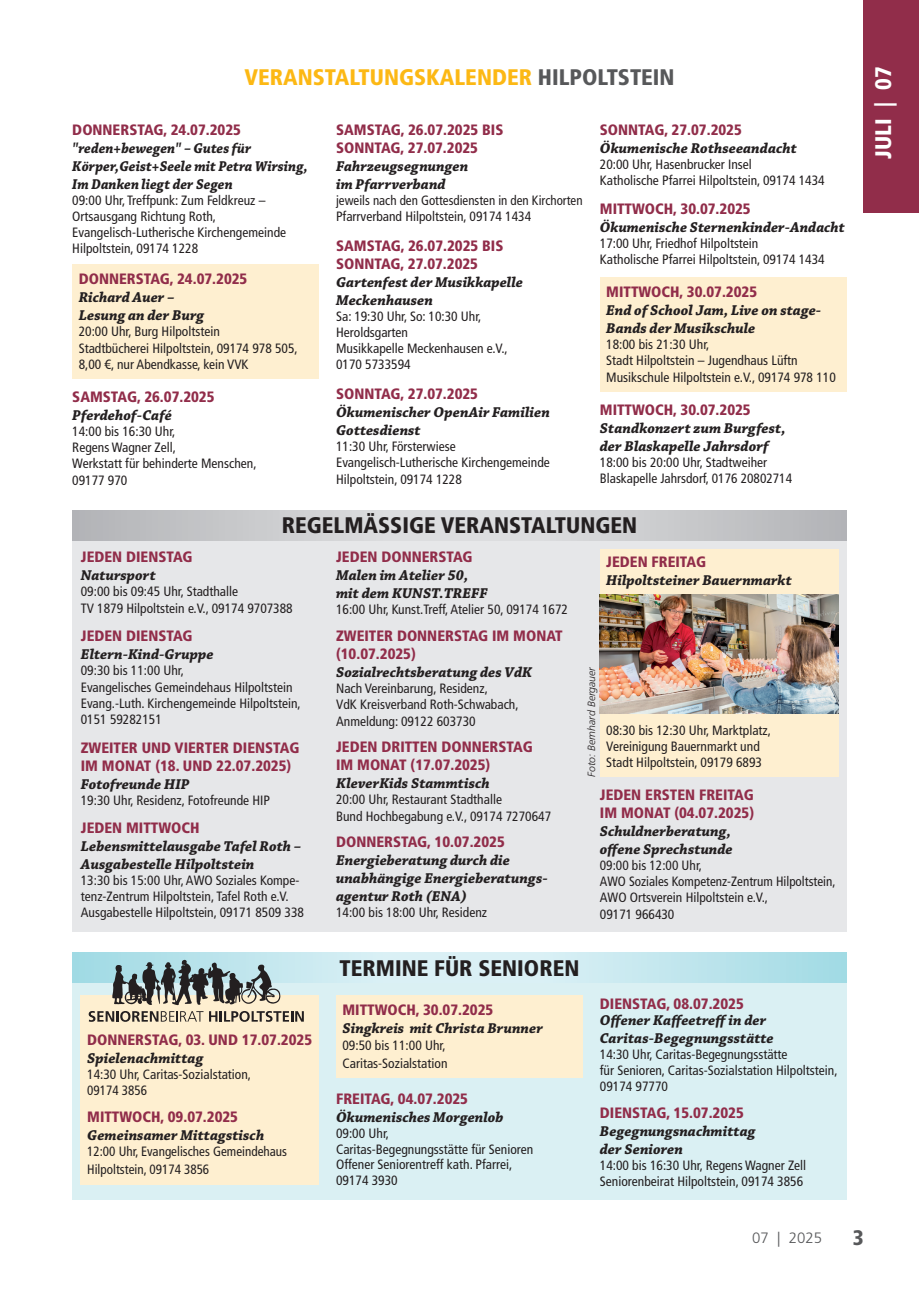
<style>
.page{position:relative;width:919px;height:1289px;background:#fff}
.page>*{position:absolute;margin:0;border:0;box-sizing:border-box;transform-origin:0 0}
.t1{font:900 condensed 22.5px "Frutiger LT Std";color:#231f20}
.t2{font:900 condensed 22.5px "Frutiger LT Std";color:#fcb814}
.t3{font:900 condensed 22.5px "Frutiger LT Std";color:#fff}
.t4{font:900 condensed 21px "Frutiger LT Std";color:#57585a}
.t5{font:italic 700 15px/18px "Chaparral Pro";color:#231f20}
.t6{font:900 condensed 15px/18px "Frutiger LT Std";color:#912d4a}
.t7{font:italic 700 15px/18px "Chaparral Pro";color:#231f20;scale:.94 1}
.t8{font:300 15px "Frutiger LT Std";color:#57585a}
.t9{font:condensed 13.5px/16.2px "Frutiger LT Std";color:#231f20}
.t10{font:condensed 13.5px/16.2px "Frutiger LT Std";color:#231f20;scale:.96 1}
.t11{font:italic 300 10.5px "Frutiger LT Std";color:#231f20}
.s1{color:#57585a}
</style>
<div class="page">
<div style="left:863px;top:0;width:55px;height:213px;background:#912d4a"></div>
<div style="left:72px;top:540px;width:774px;height:391px;background:#e6e7e9"></div>
<svg style="left:72px;top:510px;width:774px;height:30px;background:#cacbce"></svg>
<div style="left:72px;top:982px;width:774px;height:217px;background:#daf0f3"></div>
<svg style="left:72px;top:952px;width:774px;height:30px;background:#c6e8ef"></svg>
<div style="left:336px;top:995px;width:247px;height:32px;background:#feefd0"></div>
<div style="left:336px;top:1013px;width:247px;height:64px;background:#feefd0"></div>
<div style="left:81px;top:995px;width:238px;height:85px;background:#feefd0"></div>
<svg style="left:89px;top:959px;width:215px;height:62px"></svg>
<div style="left:600px;top:549px;width:238px;height:26px;background:#feefd0"></div>
<div style="left:600px;top:567px;width:238px;height:145px;background:#feefd0"></div>
<div style="left:600px;top:701px;width:238px;height:75px;background:#feefd0"></div>
<img style="left:600px;top:594px;width:238px;height:119px">
<div style="left:81px;top:1056px;width:238px;height:59px;background:#feefd0"></div>
<div style="left:81px;top:1102px;width:238px;height:32px;background:#feefd0"></div>
<div style="left:81px;top:1133px;width:238px;height:51px;background:#feefd0"></div>
<div style="left:72px;top:264px;width:247px;height:30px;background:#feefd0"></div>
<div style="left:72px;top:285px;width:247px;height:45px;background:#feefd0"></div>
<div style="left:72px;top:320px;width:247px;height:58px;background:#feefd0"></div>
<div style="left:600px;top:277px;width:246px;height:30px;background:#feefd0"></div>
<div style="left:600px;top:297px;width:246px;height:46px;background:#feefd0"></div>
<div style="left:600px;top:333px;width:246px;height:58px;background:#feefd0"></div>
<h1 class="t2" style="left:244px;top:64px;width:432px">VERANSTALTUNGSKALENDER <span class="s1">HILPOLTSTEIN</span></h1>
<p class="t6" style="left:72px;top:120px;width:170px">DONNERSTAG, 24.07.2025</p>
<p class="t7" style="left:72px;top:140px;width:252px">"reden+bewegen" – Gutes für<br>Körper,Geist+Seele mit Petra Wirsing,<br>Im Danken liegt der Segen</p>
<p class="t9" style="left:72px;top:192px;width:215px">09:00 Uhr, Treffpunk: Zum Feldkreuz – Ortsausgang Richtung Roth, Evangelisch-Lutherische Kirchengemeinde Hilpoltstein, 09174 1228</p>
<p class="t6" style="left:79px;top:270px;width:170px">DONNERSTAG, 24.07.2025</p>
<p class="t5" style="left:79px;top:289px;width:127px">Richard Auer –<br>Lesung an der Burg</p>
<p class="t9" style="left:79px;top:324px;width:220px">20:00 Uhr, Burg Hilpoltstein<br>Stadtbücherei Hilpoltstein, 09174 978 505,<br>8,00 €, nur Abendkasse, kein VVK</p>
<p class="t6" style="left:72px;top:387px;width:144px">SAMSTAG, 26.07.2025</p>
<p class="t5" style="left:72px;top:407px;width:101px">Pferdehof-Café</p>
<p class="t9" style="left:72px;top:423px;width:186px">14:00 bis 16:30 Uhr,<br>Regens Wagner Zell,<br>Werkstatt für behinderte Menschen,<br>09177 970</p>
<p class="t6" style="left:336px;top:120px;width:169px">SAMSTAG, 26.07.2025 BIS<br>SONNTAG, 27.07.2025</p>
<p class="t5" style="left:336px;top:158px;width:134px">Fahrzeugsegnungen im Pfarrverband</p>
<p class="t10" style="left:336px;top:192px;width:258px">jeweils nach den Gottesdiensten in den Kirchorten<br>Pfarrverband Hilpoltstein, 09174 1434</p>
<p class="t6" style="left:336px;top:236px;width:169px">SAMSTAG, 26.07.2025 BIS<br>SONNTAG, 27.07.2025</p>
<p class="t5" style="left:336px;top:273px;width:188px">Gartenfest der Musikkapelle<br>Meckenhausen</p>
<p class="t9" style="left:336px;top:308px;width:173px">Sa: 19:30 Uhr, So: 10:30 Uhr,<br>Heroldsgarten<br>Musikkapelle Meckenhausen e.V.,<br>0170 5733594</p>
<p class="t6" style="left:336px;top:384px;width:143px">SONNTAG, 27.07.2025</p>
<p class="t5" style="left:336px;top:404px;width:215px">Ökumenischer OpenAir Familien<br>Gottesdienst</p>
<p class="t9" style="left:336px;top:438px;width:215px">11:30 Uhr, Försterwiese<br>Evangelisch-Lutherische Kirchengemeinde<br>Hilpoltstein, 09174 1228</p>
<p class="t6" style="left:600px;top:120px;width:143px">SONNTAG, 27.07.2025</p>
<p class="t5" style="left:600px;top:140px;width:198px">Ökumenische Rothseeandacht</p>
<p class="t9" style="left:600px;top:156px;width:226px">20:00 Uhr, Hasenbrucker Insel<br>Katholische Pfarrei Hilpoltstein, 09174 1434</p>
<p class="t6" style="left:600px;top:199px;width:152px">MITTWOCH, 30.07.2025</p>
<p class="t5" style="left:600px;top:219px;width:246px">Ökumenische Sternenkinder-Andacht</p>
<p class="t9" style="left:600px;top:235px;width:226px">17:00 Uhr, Friedhof Hilpoltstein<br>Katholische Pfarrei Hilpoltstein, 09174 1434</p>
<p class="t6" style="left:606px;top:283px;width:152px">MITTWOCH, 30.07.2025</p>
<p class="t5" style="left:606px;top:302px;width:216px">End of School Jam, Live on stage-<br>Bands der Musikschule</p>
<p class="t9" style="left:606px;top:336px;width:231px">18:00 bis 21:30 Uhr,<br>Stadt Hilpoltstein – Jugendhaus Lüftn<br>Musikschule Hilpoltstein e.V., 09174 978 110</p>
<p class="t6" style="left:600px;top:400px;width:152px">MITTWOCH, 30.07.2025</p>
<p class="t5" style="left:600px;top:419px;width:187px">Standkonzert zum Burgfest, der Blaskapelle Jahrsdorf</p>
<p class="t9" style="left:600px;top:454px;width:194px">18:00 bis 20:00 Uhr, Stadtweiher<br>Blaskapelle Jahrsdorf, 0176 20802714</p>
<h1 class="t1" style="left:282px;top:511px;width:357px">REGELMÄSSIGE VERANSTALTUNGEN</h1>
<p class="t6" style="left:81px;top:548px;width:113px">JEDEN DIENSTAG</p>
<p class="t5" style="left:81px;top:567px;width:76px">Natursport</p>
<p class="t9" style="left:81px;top:583px;width:213px">09:00 bis 09:45 Uhr, Stadthalle<br>TV 1879 Hilpoltstein e.V., 09174 9707388</p>
<p class="t6" style="left:81px;top:627px;width:113px">JEDEN DIENSTAG</p>
<p class="t5" style="left:81px;top:646px;width:134px">Eltern-Kind-Gruppe</p>
<p class="t9" style="left:81px;top:662px;width:221px">09:30 bis 11:00 Uhr,<br>Evangelisches Gemeindehaus Hilpoltstein<br>Evang.-Luth. Kirchengemeinde Hilpoltstein,<br>0151 59282151</p>
<p class="t6" style="left:81px;top:738px;width:220px">ZWEITER UND VIERTER DIENSTAG<br>IM MONAT (18. UND 22.07.2025)</p>
<p class="t5" style="left:81px;top:775px;width:110px">Fotofreunde HIP</p>
<p class="t9" style="left:81px;top:792px;width:191px">19:30 Uhr, Residenz, Fotofreunde HIP</p>
<p class="t6" style="left:81px;top:818px;width:120px">JEDEN MITTWOCH</p>
<p class="t5" style="left:81px;top:837px;width:222px">Lebensmittelausgabe Tafel Roth –<br>Ausgabestelle Hilpoltstein</p>
<p class="t9" style="left:81px;top:872px;width:225px">13:30 bis 15:00 Uhr, AWO Soziales Kompe&shy;tenz-Zentrum Hilpoltstein, Tafel Roth e.V.<br>Ausgabestelle Hilpoltstein, 09171 8509 338</p>
<p class="t6" style="left:87px;top:1030px;width:226px">DONNERSTAG, 03. UND 17.07.2025</p>
<p class="t5" style="left:87px;top:1049px;width:118px">Spielenachmittag</p>
<p class="t9" style="left:87px;top:1066px;width:165px">14:30 Uhr, Caritas-Sozialstation,<br>09174 3856</p>
<p class="t6" style="left:87px;top:1107px;width:152px">MITTWOCH, 09.07.2025</p>
<p class="t5" style="left:87px;top:1126px;width:178px">Gemeinsamer Mittagstisch</p>
<p class="t9" style="left:87px;top:1142px;width:201px;line-height:18px">12:00 Uhr, Evangelisches Gemeindehaus<br>Hilpoltstein, 09174 3856</p>
<p class="t6" style="left:336px;top:548px;width:138px">JEDEN DONNERSTAG</p>
<p class="t5" style="left:336px;top:567px;width:153px">Malen im Atelier 50, mit dem KUNST.TREFF</p>
<p class="t9" style="left:336px;top:601px;width:233px">16:00 Uhr, Kunst.Treff, Atelier 50, 09174 1672</p>
<p class="t6" style="left:336px;top:626px;width:228px">ZWEITER DONNERSTAG IM MONAT (10.07.2025)</p>
<p class="t5" style="left:336px;top:664px;width:197px">Sozialrechtsberatung des VdK</p>
<p class="t9" style="left:336px;top:680px;width:184px">Nach Vereinbarung, Residenz,<br>VdK Kreisverband Roth-Schwabach,<br>Anmeldung: 09122 603730</p>
<p class="t6" style="left:336px;top:737px;width:198px">JEDEN DRITTEN DONNERSTAG<br>IM MONAT (17.07.2025)</p>
<p class="t5" style="left:336px;top:775px;width:155px">KleverKids Stammtisch</p>
<p class="t9" style="left:336px;top:791px;width:216px">20:00 Uhr, Restaurant Stadthalle<br>Bund Hochbegabung e.V., 09174 7270647</p>
<p class="t6" style="left:336px;top:832px;width:170px">DONNERSTAG, 10.07.2025</p>
<p class="t5" style="left:336px;top:852px;width:212px">Energieberatung durch die unabhängige Energieberatungs&shy;agentur Roth (ENA)</p>
<p class="t9" style="left:336px;top:904px;width:153px">14:00 bis 18:00 Uhr, Residenz</p>
<p class="t6" style="left:606px;top:553px;width:101px">JEDEN FREITAG</p>
<p class="t5" style="left:606px;top:572px;width:187px">Hilpoltsteiner Bauernmarkt</p>
<p class="t11" style="left:585px;top:776px;width:112px;rotate:-90deg">Foto: Bernhard Bergauer</p>
<p class="t9" style="left:606px;top:721px;width:166px">08:30 bis 12:30 Uhr, Marktplatz,<br>Vereinigung Bauernmarkt und<br>Stadt Hilpoltstein, 09179 6893</p>
<p class="t6" style="left:600px;top:785px;width:156px">JEDEN ERSTEN FREITAG<br>IM MONAT (04.07.2025)</p>
<p class="t5" style="left:600px;top:822px;width:134px">Schuldnerberatung, offene Sprechstunde</p>
<p class="t9" style="left:600px;top:857px;width:237px">09:00 bis 12:00 Uhr,<br>AWO Soziales Kompetenz-Zentrum Hilpoltstein,<br>AWO Ortsverein Hilpoltstein e.V.,<br>09171 966430</p>
<h1 class="t1" style="left:339px;top:954px;width:241px">TERMINE FÜR SENIOREN</h1>
<p class="t6" style="left:342px;top:1000px;width:152px">MITTWOCH, 30.07.2025</p>
<p class="t5" style="left:342px;top:1020px;width:202px">Singkreis mit Christa Brunner</p>
<p class="t9" style="left:342px;top:1037px;width:106px;line-height:17.2px">09:50 bis 11:00 Uhr,<br>Caritas-Sozialstation</p>
<p class="t6" style="left:336px;top:1089px;width:133px">FREITAG, 04.07.2025</p>
<p class="t5" style="left:336px;top:1108px;width:169px">Ökumenisches Morgenlob</p>
<p class="t9" style="left:336px;top:1125px;width:199px;line-height:15.8px">09:00 Uhr,<br>Caritas-Begegnungsstätte für Senioren<br>Offener Seniorentreff kath. Pfarrei,<br>09174 3930</p>
<p class="t6" style="left:600px;top:994px;width:145px">DIENSTAG, 08.07.2025</p>
<p class="t5" style="left:600px;top:1012px;width:175px">Offener Kaffeetreff in der<br>Caritas-Begegnungsstätte</p>
<p class="t9" style="left:600px;top:1046px;width:239px;line-height:15.8px">14:30 Uhr, Caritas-Begegnungsstätte<br>für Senioren, Caritas-Sozialstation Hilpoltstein,<br>09174 97770</p>
<p class="t6" style="left:600px;top:1104px;width:145px">DIENSTAG, 15.07.2025</p>
<p class="t5" style="left:600px;top:1122px;width:157px">Begegnungsnachmittag der Senioren</p>
<p class="t9" style="left:600px;top:1157px;width:208px">14:00 bis 16:30 Uhr, Regens Wagner Zell<br>Seniorenbeirat Hilpoltstein, 09174 3856</p>
<h1 class="t3" style="left:869px;top:159px;width:94px;rotate:-90deg">JULI | 07</h1>
<p class="t8" style="left:752px;top:1229px;width:72px">07 | 2025</p>
<h2 class="t4" style="left:852px;top:1225px;width:12px">3</h2>
</div>
